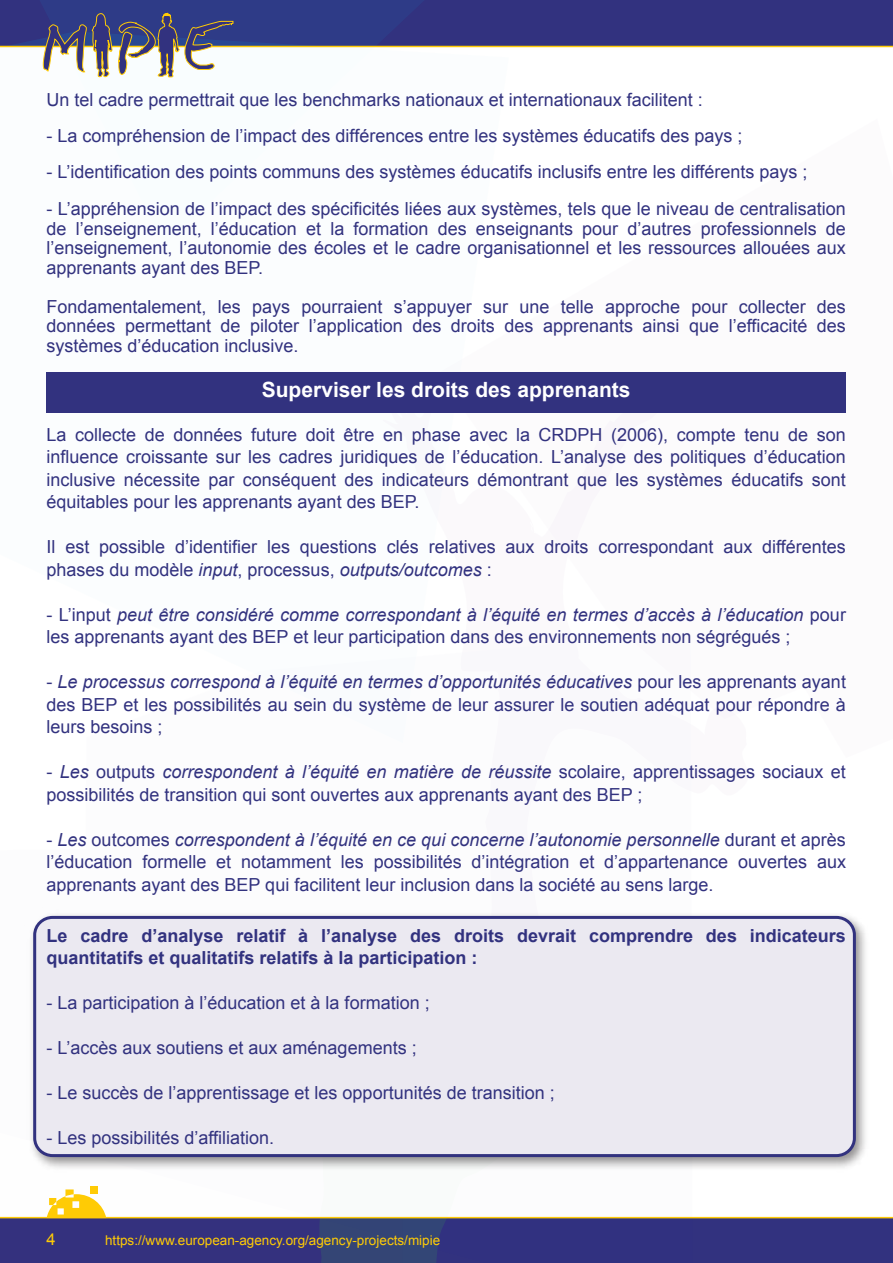
<style>
.page{position:relative;width:893px;height:1263px;background:#fff}
.page>*{position:absolute;margin:0;border:0;box-sizing:border-box;transform-origin:0 0}
.t1{font:700 21px "Arial";color:#fff}
.t2{font:18px/22.5px "Arial";color:#32327f;text-align:justify}
.t3{font:700 18px/22.5px "Arial";color:#32327f}
.t4{font:16.5px "Arial";color:#ffcb05}
.t5{font:13.5px "Arial";color:#ffcb05}
.s1{font-style:italic}
</style>
<div class="page">
<div style="left:0;top:0;width:893px;height:46px;background:#32327f"></div>
<div style="left:0;top:1217px;width:893px;height:46px;background:#32327f"></div>
<svg style="left:182px;top:1218px;width:443px;height:45px"></svg>
<svg style="left:4px;top:39px;width:494px;height:7px"></svg>
<hr style="left:0;top:46px;width:893px;height:1px;background:#ffcb05">
<div style="left:91px;top:1186px;width:7px;height:8px;background:#ffcb05"></div>
<svg style="left:47px;top:1189px;width:59px;height:28px"></svg>
<hr style="left:0;top:1217px;width:893px;height:1px;background:#ffcb05">
<svg style="left:43px;top:12px;width:191px;height:66px"></svg>
<img style="left:31px;top:913px;width:835px;height:256px">
<div style="left:35px;top:917px;width:819px;height:238px;background:#ebe9f1;border-radius:18px"></div>
<div style="left:33px;top:916px;width:823px;height:241px;border:3px solid #32327f;border-radius:18px"></div>
<div style="left:46px;top:372px;width:800px;height:40px;background:#32327f"></div>
<p class="t2" style="left:46px;top:89px;width:658px">Un tel cadre permettrait que les benchmarks nationaux et internationaux facilitent :</p>
<p class="t2" style="left:46px;top:125px;width:698px">- La compréhension de l’impact des différences entre les systèmes éducatifs des pays ;</p>
<p class="t2" style="left:46px;top:161px;width:763px">- L’identification des points communs des systèmes éducatifs inclusifs entre les différents pays ;</p>
<p class="t2" style="left:46px;top:200px;width:801px;line-height:19.5px">- L’appréhension de l’impact des spécificités liées aux systèmes, tels que le niveau de centralisation de l’enseignement, l’éducation et la formation des enseignants pour d’autres professionnels de l’enseignement, l’autonomie des écoles et le cadre organisationnel et les ressources allouées aux apprenants ayant des BEP.</p>
<p class="t2" style="left:46px;top:297px;width:801px;line-height:19.5px">Fondamentalement, les pays pourraient s’appuyer sur une telle approche pour collecter des données permettant de piloter l’application des droits des apprenants ainsi que l’efficacité des systèmes d’éducation inclusive.</p>
<p class="t1" style="left:262px;top:376px;width:370px">Superviser les droits des apprenants</p>
<p class="t2" style="left:46px;top:423px;width:801px">La collecte de données future doit être en phase avec la CRDPH (2006), compte tenu de son influence croissante sur les cadres juridiques de l’éducation. L’analyse des politiques d’éducation inclusive nécessite par conséquent des indicateurs démontrant que les systèmes éducatifs sont équitables pour les apprenants ayant des BEP.</p>
<p class="t2" style="left:46px;top:536px;width:801px">Il est possible d’identifier les questions clés relatives aux droits correspondant aux différentes phases du modèle <span class="s1">input</span>, processus, <span class="s1">outputs/outcomes</span> :</p>
<p class="t2" style="left:46px;top:603px;width:801px">- L’input <span class="s1">peut être considéré comme correspondant à l’équité en termes d’accès à l’éducation</span> pour les apprenants ayant des BEP et leur participation dans des environnements non ségrégués ;</p>
<p class="t2" style="left:46px;top:671px;width:801px">- <span class="s1">Le processus correspond à l’équité en termes d’opportunités éducatives</span> pour les apprenants ayant des BEP et les possibilités au sein du système de leur assurer le soutien adéquat pour répondre à leurs besoins ;</p>
<p class="t2" style="left:46px;top:761px;width:801px">- <span class="s1">Les</span> outputs <span class="s1">correspondent à l’équité en matière de réussite</span> scolaire, apprentissages sociaux et possibilités de transition qui sont ouvertes aux apprenants ayant des BEP ;</p>
<p class="t2" style="left:46px;top:828px;width:801px">- <span class="s1">Les</span> outcomes <span class="s1">correspondent à l’équité en ce qui concerne l’autonomie personnelle</span> durant et après l’éducation formelle et notamment les possibilités d’intégration et d’appartenance ouvertes aux apprenants ayant des BEP qui facilitent leur inclusion dans la société au sens large.</p>
<p class="t3" style="left:46px;top:924px;width:801px">Le cadre d’analyse relatif à l’analyse des droits devrait comprendre des indicateurs quantitatifs et qualitatifs relatifs à la participation :</p>
<p class="t2" style="left:46px;top:992px;width:385px">- La participation à l’éducation et à la formation ;</p>
<p class="t2" style="left:46px;top:1037px;width:372px">- L’accès aux soutiens et aux aménagements ;</p>
<p class="t2" style="left:46px;top:1082px;width:510px">- Le succès de l’apprentissage et les opportunités de transition ;</p>
<p class="t2" style="left:46px;top:1127px;width:229px">- Les possibilités d’affiliation.</p>
<p class="t4" style="left:47px;top:1229px;width:11px">4</p>
<p class="t5" style="left:105px;top:1232px;width:337px">https://www.european-agency.org/agency-projects/mipie</p>
</div>
